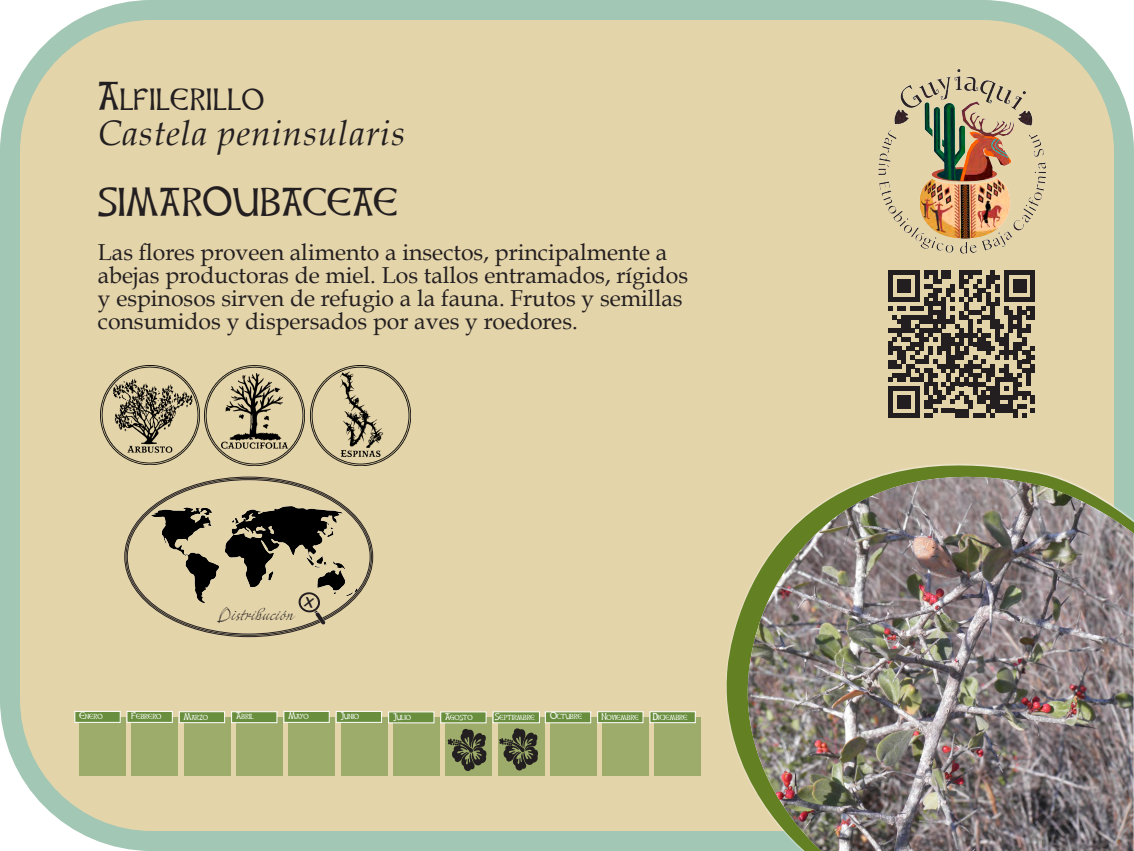
<style>
.page{position:relative;width:1134px;height:851px;background:#fff}
.page>*{position:absolute;margin:0;border:0;box-sizing:border-box;transform-origin:0 0}
.t1{font:35.4px "Celtic Hand";letter-spacing:.025em;color:#231f20}
.t2{font:italic 35.4px "Book Antiqua";letter-spacing:.025em;color:#231f20}
.t3{font:23px "Book Antiqua";color:#231f20}
.t4{font:14.1px "Mayence Premium";color:#231f20}
.t5{font:8.5px "Celtic Hand";color:#fff}
</style>
<div class="page">
<div style="left:10px;top:10px;width:1114px;height:830px;background:#e4d4aa;border-radius:142px"></div>
<div style="left:0;top:0;width:1134px;height:850px;border:20px solid #a2c7b4;border-radius:142px"></div>
<img style="left:878px;top:69px;width:168px;height:185px">
<div style="left:393px;top:717px;width:47px;height:58px;background:#9dac6b"></div>
<div style="left:79px;top:717px;width:47px;height:58px;background:#9dac6b"></div>
<svg style="left:445px;top:717px;width:47px;height:58px"></svg>
<div style="left:132px;top:717px;width:46px;height:58px;background:#9dac6b"></div>
<svg style="left:498px;top:717px;width:46px;height:58px"></svg>
<div style="left:184px;top:717px;width:47px;height:58px;background:#9dac6b"></div>
<div style="left:550px;top:717px;width:47px;height:58px;background:#9dac6b"></div>
<div style="left:236px;top:717px;width:47px;height:58px;background:#9dac6b"></div>
<div style="left:602px;top:717px;width:47px;height:58px;background:#9dac6b"></div>
<div style="left:288px;top:717px;width:47px;height:58px;background:#9dac6b"></div>
<div style="left:654px;top:717px;width:47px;height:58px;background:#9dac6b"></div>
<div style="left:341px;top:717px;width:47px;height:58px;background:#9dac6b"></div>
<div style="left:388px;top:711px;width:46px;height:12px;background:#698f3e;border:1px solid #fff"></div>
<div style="left:75px;top:711px;width:45px;height:11px;background:#698f3e;border:1px solid #fff"></div>
<div style="left:440px;top:711px;width:46px;height:12px;background:#698f3e;border:1px solid #fff"></div>
<div style="left:127px;top:711px;width:46px;height:11px;background:#698f3e;border:1px solid #fff"></div>
<div style="left:493px;top:711px;width:47px;height:12px;background:#698f3e;border:1px solid #fff"></div>
<div style="left:179px;top:711px;width:46px;height:11px;background:#698f3e;border:1px solid #fff"></div>
<div style="left:545px;top:711px;width:46px;height:12px;background:#698f3e;border:1px solid #fff"></div>
<div style="left:231px;top:711px;width:46px;height:11px;background:#698f3e;border:1px solid #fff"></div>
<div style="left:597px;top:711px;width:46px;height:11px;background:#698f3e;border:1px solid #fff"></div>
<div style="left:284px;top:711px;width:45px;height:11px;background:#698f3e;border:1px solid #fff"></div>
<div style="left:650px;top:711px;width:45px;height:11px;background:#698f3e;border:1px solid #fff"></div>
<div style="left:336px;top:711px;width:46px;height:11px;background:#698f3e;border:1px solid #fff"></div>
<svg style="left:499px;top:727px;width:40px;height:43px;background:#636a47"></svg>
<svg style="left:448px;top:728px;width:39px;height:43px;background:#626846"></svg>
<img style="left:100px;top:365px;width:99px;height:99px">
<img style="left:205px;top:365px;width:100px;height:100px">
<img style="left:311px;top:365px;width:100px;height:100px">
<svg style="left:716px;top:449px;width:418px;height:401px"></svg>
<svg style="left:738px;top:461px;width:396px;height:389px"></svg>
<img style="left:747px;top:477px;width:387px;height:373px">
<img style="left:152px;top:506px;width:206px;height:96px">
<svg style="left:888px;top:270px;width:147px;height:147px"></svg>
<svg style="left:298px;top:591px;width:28px;height:33px"></svg>
<p class="t1" style="left:98px;top:75px;width:167px">Alfilerillo</p>
<p class="t2" style="left:98px;top:112px;width:308px">Castela peninsularis</p>
<p class="t1" style="left:98px;top:181px;width:301px">SIMAROUBACEAE</p>
<p class="t3" style="left:98px;top:238px;width:571px">Las flores proveen alimento a insectos, principalmente a</p>
<p class="t3" style="left:98px;top:261px;width:592px">abejas productoras de miel. Los tallos entramados, rígidos</p>
<p class="t3" style="left:98px;top:284px;width:586px">y espinosos sirven de refugio a la fauna. Frutos y semillas</p>
<p class="t3" style="left:98px;top:307px;width:481px">consumidos y dispersados por aves y roedores.</p>
<p class="t4" style="left:218px;top:606px;width:77px">Distribución</p>
<p class="t5" style="left:80px;top:710px;width:24px">Enero</p>
<p class="t5" style="left:132px;top:710px;width:31px">Febrero</p>
<p class="t5" style="left:184px;top:711px;width:26px">Marzo</p>
<p class="t5" style="left:236px;top:711px;width:19px">Abril</p>
<p class="t5" style="left:288px;top:710px;width:22px">Mayo</p>
<p class="t5" style="left:341px;top:710px;width:20px">Junio</p>
<p class="t5" style="left:393px;top:711px;width:19px">Julio</p>
<p class="t5" style="left:445px;top:711px;width:29px">Agosto</p>
<p class="t5" style="left:495px;top:711px;width:41px">Septirmbre</p>
<p class="t5" style="left:550px;top:710px;width:33px">Octubre</p>
<p class="t5" style="left:601px;top:711px;width:39px">Noviembre</p>
<p class="t5" style="left:653px;top:711px;width:36px">Diciembre</p>
</div>
